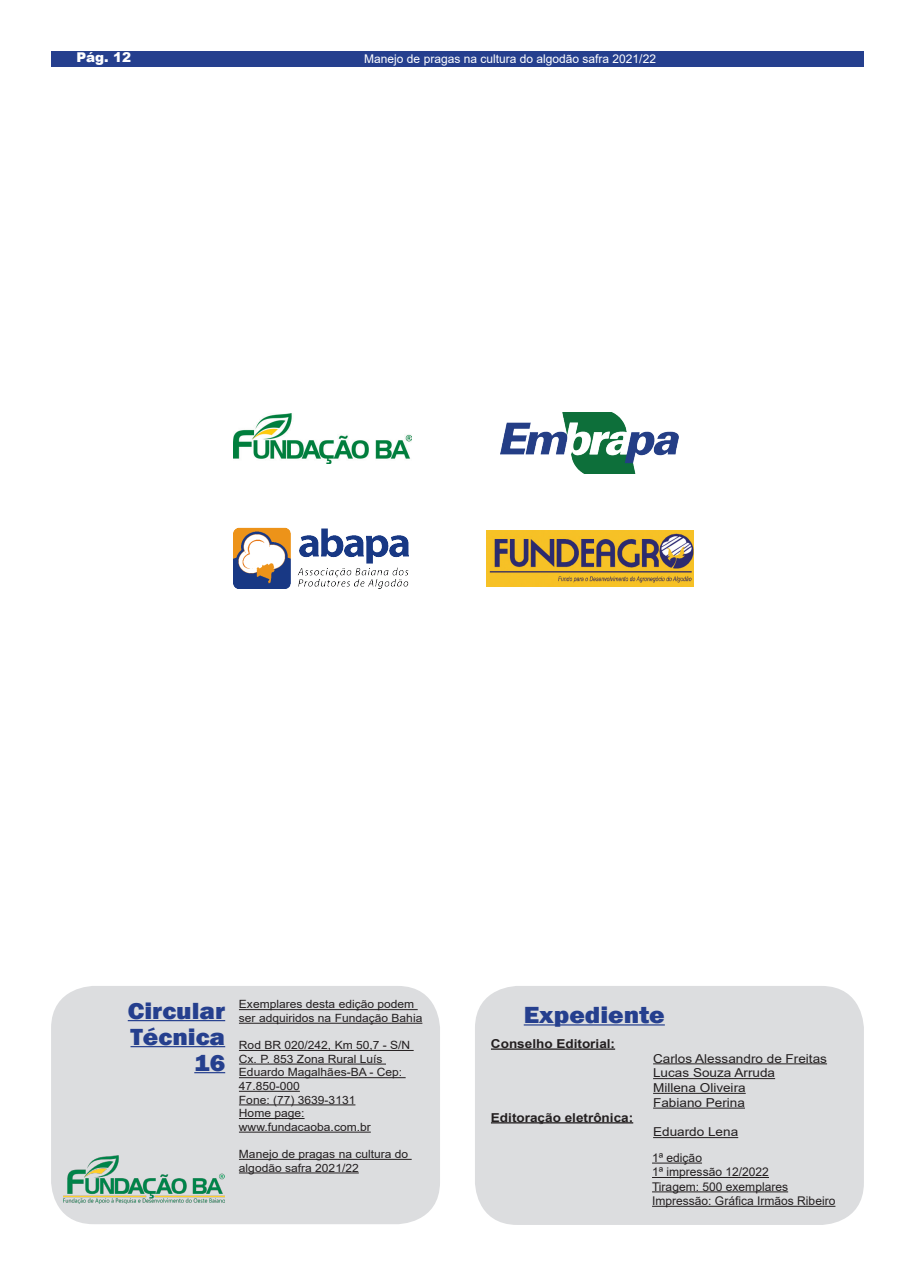
<style>
.page{position:relative;width:915px;height:1276px;background:#fff}
.page>*{position:absolute;margin:0;border:0;box-sizing:border-box;transform-origin:0 0}
.t1{font:800 24px "Franklin Gothic";color:#253f8e;scale:1.1 1}
.t2{font:900 13.5px "Arial";color:#fff}
.t3{font:12.3px "Arial";color:#231f20;scale:1.1 1}
.t4{font:700 12.3px "Arial";color:#231f20;scale:1.1 1}
.t5{font:12px "Arial";color:#231f20}
.t6{font:12px "Arial";color:#fff}
.t7{font:11.4px/13.6px "Arial";color:#231f20;scale:1.06 1}
</style>
<div class="page">
<img style="left:233px;top:528px;width:175px;height:60px">
<img style="left:500px;top:413px;width:178px;height:61px">
<img style="left:233px;top:414px;width:178px;height:49px">
<div style="left:51px;top:986px;width:389px;height:238px;background:#dcdddf;border-radius:43px"></div>
<div style="left:475px;top:986px;width:388px;height:239px;background:#dcdddf;border-radius:43px"></div>
<img style="left:63px;top:1155px;width:161px;height:48px">
<hr style="left:128px;top:1020px;width:97px;height:1px;background:#253f8e">
<hr style="left:130px;top:1046px;width:95px;height:1px;background:#253f8e">
<hr style="left:194px;top:1072px;width:31px;height:1px;background:#253f8e">
<hr style="left:239px;top:1009px;width:178px;height:1px;background:#231f20">
<hr style="left:239px;top:1023px;width:183px;height:1px;background:#231f20">
<hr style="left:239px;top:1050px;width:174px;height:1px;background:#231f20">
<hr style="left:239px;top:1063px;width:147px;height:1px;background:#231f20">
<hr style="left:239px;top:1077px;width:166px;height:1px;background:#231f20">
<hr style="left:239px;top:1091px;width:61px;height:1px;background:#231f20">
<hr style="left:239px;top:1104px;width:116px;height:1px;background:#231f20">
<hr style="left:239px;top:1118px;width:65px;height:1px;background:#231f20">
<hr style="left:239px;top:1131px;width:131px;height:1px;background:#231f20">
<hr style="left:239px;top:1159px;width:172px;height:1px;background:#231f20">
<hr style="left:239px;top:1172px;width:119px;height:1px;background:#231f20">
<hr style="left:523px;top:1024px;width:141px;height:1px;background:#253f8e">
<hr style="left:491px;top:1048px;width:124px;height:1px;background:#231f20">
<hr style="left:653px;top:1063px;width:173px;height:1px;background:#231f20">
<hr style="left:653px;top:1078px;width:121px;height:1px;background:#231f20">
<hr style="left:653px;top:1093px;width:92px;height:1px;background:#231f20">
<hr style="left:653px;top:1107px;width:91px;height:1px;background:#231f20">
<hr style="left:491px;top:1122px;width:142px;height:1px;background:#231f20">
<hr style="left:653px;top:1137px;width:85px;height:1px;background:#231f20">
<hr style="left:651px;top:1162px;width:50px;height:1px;background:#231f20">
<hr style="left:651px;top:1177px;width:117px;height:1px;background:#231f20">
<hr style="left:651px;top:1191px;width:136px;height:1px;background:#231f20">
<hr style="left:651px;top:1205px;width:184px;height:1px;background:#231f20">
<img style="left:486px;top:530px;width:207px;height:56px">
<div style="left:51px;top:51px;width:812px;height:16px;background:#253f8e"></div>
<p class="t2" style="left:76px;top:48px;width:56px">Pág. 12</p>
<p class="t6" style="left:364px;top:51px;width:293px">Manejo de pragas na cultura do algodão safra 2021/22</p>
<p class="t1" style="left:128px;top:995px;width:90px">Circular</p>
<p class="t1" style="left:130px;top:1021px;width:87px">Técnica</p>
<p class="t1" style="left:194px;top:1047px;width:30px">16</p>
<p class="t7" style="left:239px;top:997px;width:174px">Exemplares desta edição podem ser adquiridos na Fundação Bahia</p>
<p class="t7" style="left:239px;top:1038px;width:163px">Rod BR 020/242, Km 50,7 - S/N<br>Cx. P. 853 Zona Rural Luís<br>Eduardo Magalhães-BA - Cep:<br>47.850-000</p>
<p class="t7" style="left:239px;top:1092px;width:111px">Fone: (77) 3639-3131</p>
<p class="t7" style="left:239px;top:1106px;width:63px">Home page:</p>
<p class="t7" style="left:239px;top:1120px;width:126px">www.fundacaoba.com.br</p>
<p class="t7" style="left:239px;top:1147px;width:161px">Manejo de pragas na cultura do algodão safra 2021/22</p>
<p class="t1" style="left:523px;top:999px;width:130px">Expediente</p>
<p class="t4" style="left:491px;top:1034px;width:114px">Conselho Editorial:</p>
<p class="t3" style="left:653px;top:1049px;width:159px">Carlos Alessandro de Freitas</p>
<p class="t3" style="left:653px;top:1064px;width:112px">Lucas Souza Arruda</p>
<p class="t3" style="left:653px;top:1079px;width:86px">Millena Oliveira</p>
<p class="t3" style="left:653px;top:1094px;width:85px">Fabiano Perina</p>
<p class="t4" style="left:491px;top:1108px;width:131px">Editoração eletrônica:</p>
<p class="t3" style="left:653px;top:1123px;width:79px">Eduardo Lena</p>
<p class="t5" style="left:651px;top:1149px;width:51px">1ª edição</p>
<p class="t5" style="left:651px;top:1163px;width:118px">1ª impressão 12/2022</p>
<p class="t5" style="left:651px;top:1178px;width:137px">Tiragem: 500 exemplares</p>
<p class="t5" style="left:651px;top:1192px;width:185px">Impressão: Gráfica Irmãos Ribeiro</p>
</div>
